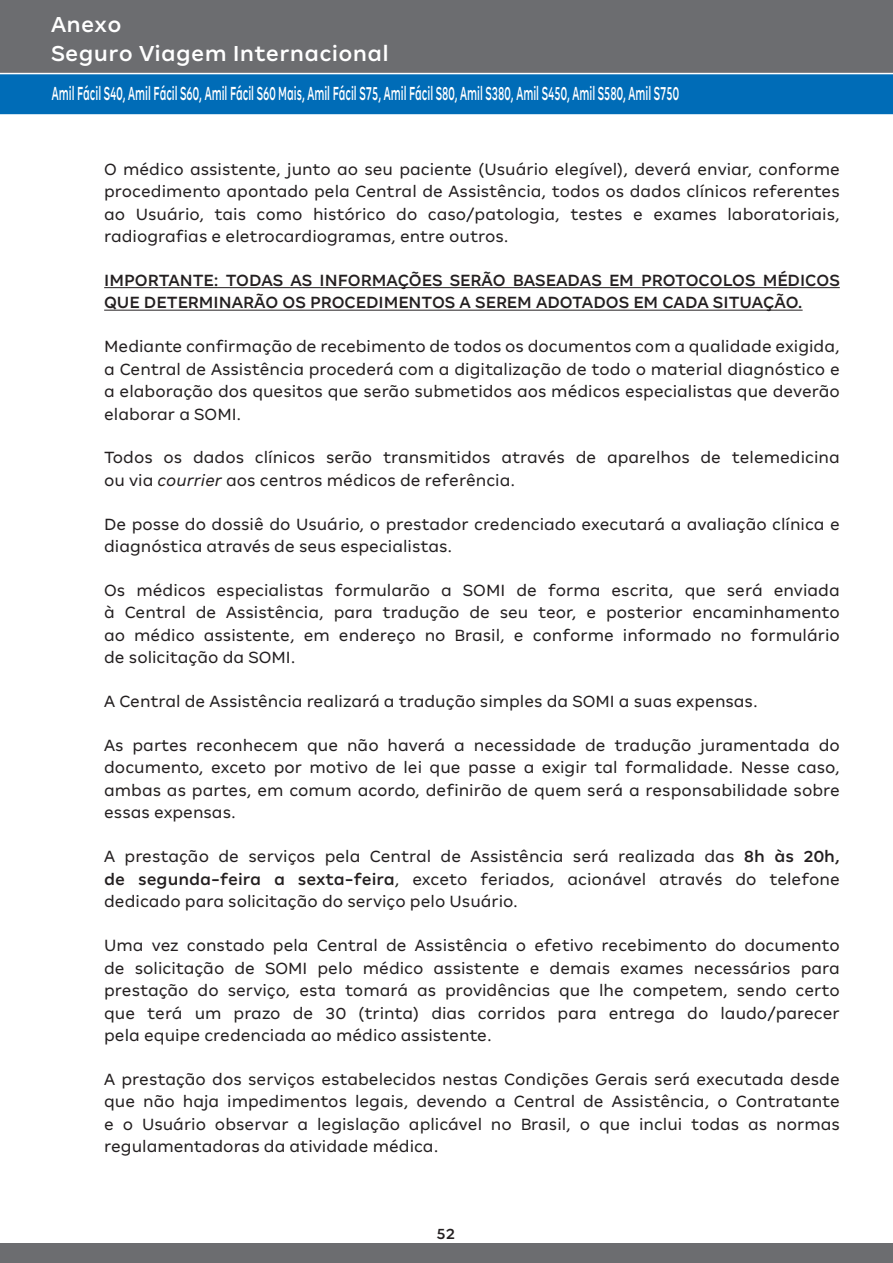
<style>
.page{position:relative;width:893px;height:1263px;background:#fff}
.page>*{position:absolute;margin:0;border:0;box-sizing:border-box;transform-origin:0 0}
.t1{font:500 24px/28.8px "Amil Typeface";letter-spacing:.01em;color:#fff}
.t2{font:500 21px "Amil Typeface";color:#fff;scale:.52 1}
.t3{font:18px/22.5px "Amil Typeface";color:#231f20;text-align:justify}
.t4{font:500 18px/22.5px "Amil Typeface";color:#231f20}
.t5{font:500 16.5px "Amil Typeface";color:#231f20}
.s1{font-style:italic}
.s2{font-weight:500}
</style>
<div class="page">
<div style="left:0;top:1243px;width:893px;height:20px;background:#6c6d70"></div>
<div style="left:0;top:0;width:893px;height:76px;background:#6c6d70"></div>
<svg style="left:0;top:73px;width:893px;height:42px;background:#0c73ba"></svg>
<hr style="left:104px;top:287px;width:736px;height:1px;background:#231f20">
<hr style="left:104px;top:310px;width:699px;height:1px;background:#231f20">
<h1 class="t1" style="left:51px;top:10px;width:339px">Anexo<br>Seguro Viagem Internacional</h1>
<p class="t2" style="left:52px;top:81px;width:1208px">Amil Fácil S40, Amil Fácil S60, Amil Fácil S60 Mais, Amil Fácil S75, Amil Fácil S80, Amil S380, Amil S450, Amil S580, Amil S750</p>
<p class="t3" style="left:104px;top:157px;width:737px">O médico assistente, junto ao seu paciente (Usuário elegível), deverá enviar, conforme procedimento apontado pela Central de Assistência, todos os dados clínicos referentes ao Usuário, tais como histórico do caso/patologia, testes e exames laboratoriais, radiografias e eletrocardiogramas, entre outros.</p>
<p class="t4" style="left:104px;top:269px;width:737px">IMPORTANTE: TODAS AS INFORMAÇÕES SERÃO BASEADAS EM PROTOCOLOS MÉDICOS<br>QUE DETERMINARÃO OS PROCEDIMENTOS A SEREM ADOTADOS EM CADA SITUAÇÃO.</p>
<p class="t3" style="left:104px;top:335px;width:737px">Mediante confirmação de recebimento de todos os documentos com a qualidade exigida, a Central de Assistência procederá com a digitalização de todo o material diagnóstico e a elaboração dos quesitos que serão submetidos aos médicos especialistas que deverão elaborar a SOMI.</p>
<p class="t3" style="left:104px;top:446px;width:737px">Todos os dados clínicos serão transmitidos através de aparelhos de telemedicina ou via <span class="s1">courrier</span> aos centros médicos de referência.</p>
<p class="t3" style="left:104px;top:512px;width:737px">De posse do dossiê do Usuário, o prestador credenciado executará a avaliação clínica e diagnóstica através de seus especialistas.</p>
<p class="t3" style="left:104px;top:579px;width:737px">Os médicos especialistas formularão a SOMI de forma escrita, que será enviada à Central de Assistência, para tradução de seu teor, e posterior encaminhamento ao médico assistente, em endereço no Brasil, e conforme informado no formulário de solicitação da SOMI.</p>
<p class="t3" style="left:104px;top:690px;width:655px">A Central de Assistência realizará a tradução simples da SOMI a suas expensas.</p>
<p class="t3" style="left:104px;top:734px;width:737px">As partes reconhecem que não haverá a necessidade de tradução juramentada do documento, exceto por motivo de lei que passe a exigir tal formalidade. Nesse caso, ambas as partes, em comum acordo, definirão de quem será a responsabilidade sobre essas expensas.</p>
<p class="t3" style="left:104px;top:845px;width:737px">A prestação de serviços pela Central de Assistência será realizada das <span class="s2">8h às 20h, de segunda-feira a sexta-feira</span>, exceto feriados, acionável através do telefone dedicado para solicitação do serviço pelo Usuário.</p>
<p class="t3" style="left:104px;top:934px;width:737px">Uma vez constado pela Central de Assistência o efetivo recebimento do documento de solicitação de SOMI pelo médico assistente e demais exames necessários para prestação do serviço, esta tomará as providências que lhe competem, sendo certo que terá um prazo de 30 (trinta) dias corridos para entrega do laudo/parecer pela equipe credenciada ao médico assistente.</p>
<p class="t3" style="left:104px;top:1068px;width:737px">A prestação dos serviços estabelecidos nestas Condições Gerais será executada desde que não haja impedimentos legais, devendo a Central de Assistência, o Contratante e o Usuário observar a legislação aplicável no Brasil, o que inclui todas as normas regulamentadoras da atividade médica.</p>
<p class="t5" style="left:436px;top:1224px;width:21px">52</p>
</div>
